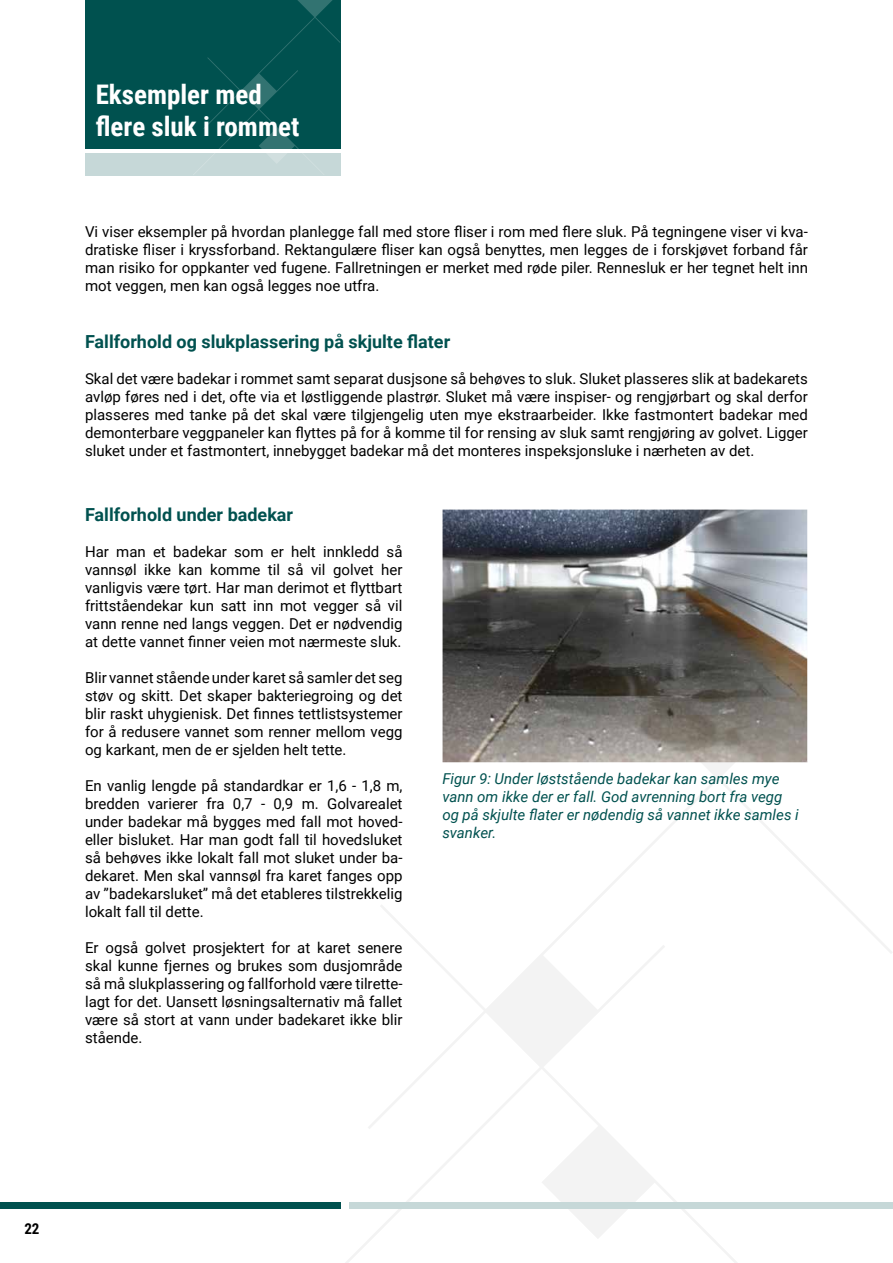
<style>
.page{position:relative;width:893px;height:1263px;background:#fff}
.page>*{position:absolute;margin:0;border:0;box-sizing:border-box;transform-origin:0 0}
.t1{font:700 27px/32.4px "Roboto Condensed";color:#fff}
.t2{font:700 18px "Roboto";color:#00514f}
.t3{font:15px/18px "Roboto";color:#000;text-align:justify}
.t4{font:italic 15px/18px "Roboto";color:#00514f}
.t5{font:700 15px "Roboto Condensed";color:#000}
</style>
<div class="page">
<svg style="left:340px;top:763px;width:552px;height:500px"></svg>
<div style="left:349px;top:1202px;width:544px;height:7px;background:#c6d8d8"></div>
<div style="left:0;top:1202px;width:340px;height:7px;background:#00514f"></div>
<div style="left:85px;top:0;width:255px;height:149px;background:#00514f"></div>
<div style="left:85px;top:153px;width:255px;height:22px;background:#c6d8d8"></div>
<svg style="left:203px;top:0;width:137px;height:163px"></svg>
<img style="left:442px;top:510px;width:366px;height:253px">
<h1 class="t1" style="left:96px;top:77px;width:205px">Eksempler med flere sluk i rommet</h1>
<p class="t3" style="left:85px;top:222px;width:724px">Vi viser eksempler på hvordan planlegge fall med store fliser i rom med flere sluk. På tegningene viser vi kva&shy;dratiske fliser i kryssforband. Rektangulære fliser kan også benyttes, men legges de i forskjøvet forband får man risiko for oppkanter ved fugene. Fallretningen er merket med røde piler. Rennesluk er her tegnet helt inn mot veggen, men kan også legges noe utfra.</p>
<p class="t2" style="left:85px;top:329px;width:367px">Fallforhold og slukplassering på skjulte flater</p>
<p class="t3" style="left:85px;top:370px;width:724px">Skal det være badekar i rommet samt separat dusjsone så behøves to sluk. Sluket plasseres slik at badekarets avløp føres ned i det, ofte via et løstliggende plastrør. Sluket må være inspiser- og rengjørbart og skal derfor plasseres med tanke på det skal være tilgjengelig uten mye ekstraarbeider. Ikke fastmontert badekar med demonterbare veggpaneler kan flyttes på for å komme til for rensing av sluk samt rengjøring av golvet. Ligger sluket under et fastmontert, innebygget badekar må det monteres inspeksjonsluke i nærheten av det.</p>
<p class="t2" style="left:85px;top:502px;width:210px">Fallforhold under badekar</p>
<p class="t3" style="left:85px;top:542px;width:319px">Har man et badekar som er helt innkledd så vannsøl ikke kan komme til så vil golvet her vanligvis være tørt. Har man derimot et flyttbart frittståendekar kun satt inn mot vegger så vil vann renne ned langs veggen. Det er nødvendig at dette vannet finner veien mot nærmeste sluk.</p>
<p class="t3" style="left:85px;top:668px;width:319px">Blir vannet stående under karet så samler det seg støv og skitt. Det skaper bakteriegroing og det blir raskt uhygienisk. Det finnes tettlistsystemer for å redusere vannet som renner mellom vegg og karkant, men de er sjelden helt tette.</p>
<p class="t3" style="left:85px;top:776px;width:319px">En vanlig lengde på standardkar er 1,6 - 1,8 m, bredden varierer fra 0,7 - 0,9 m. Golvarealet under badekar må bygges med fall mot hoved&shy;eller bisluket. Har man godt fall til hovedsluket så behøves ikke lokalt fall mot sluket under ba&shy;dekaret. Men skal vannsøl fra karet fanges opp av ”badekarsluket” må det etableres tilstrekkelig lokalt fall til dette.</p>
<p class="t3" style="left:85px;top:938px;width:319px">Er også golvet prosjektert for at karet senere skal kunne fjernes og brukes som dusjområde så må slukplassering og fallforhold være tilrette&shy;lagt for det. Uansett løsningsalternativ må fallet være så stort at vann under badekaret ikke blir stående.</p>
<p class="t4" style="left:442px;top:769px;width:358px">Figur 9: Under løststående badekar kan samles mye vann om ikke der er fall. God avrenning bort fra vegg og på skjulte flater er nødendig så vannet ikke samles i svanker.</p>
<p class="t5" style="left:24px;top:1218px;width:17px">22</p>
</div>
